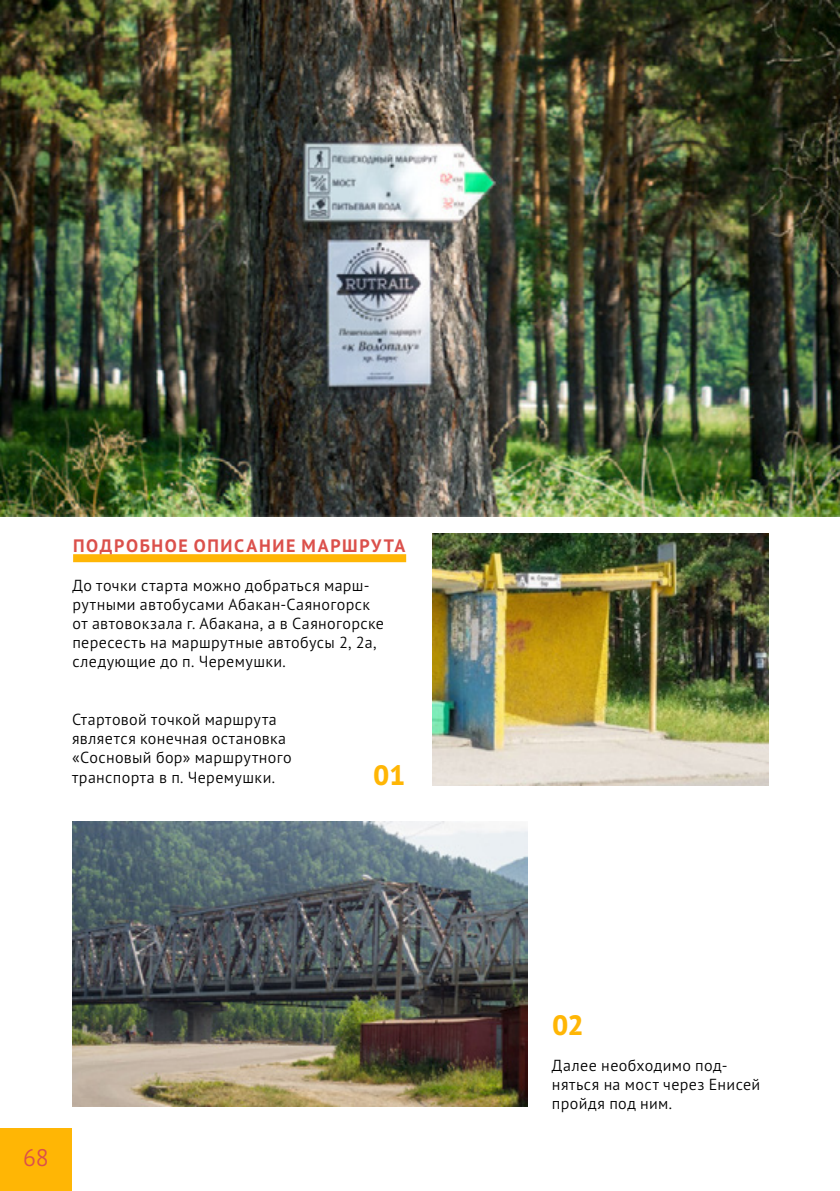
<style>
.page{position:relative;width:840px;height:1191px;background:#fff}
.page>*{position:absolute;margin:0;border:0;box-sizing:border-box;transform-origin:0 0}
.t1{font:800 28px "PT Sans Pro";color:#ffb605}
.t2{font:300 24px "PT Sans Pro";color:#db504b}
.t3{font:700 18px "PT Sans Pro";letter-spacing:.09em;color:#db504b}
.t4{font:300 16px/19.2px "PT Sans Pro";letter-spacing:.02em;color:#000}
</style>
<div class="page">
<div style="left:73px;top:554px;width:333px;height:8px;background:#ffb605"></div>
<img style="left:0;top:0;width:839px;height:516px">
<img style="left:432px;top:533px;width:335px;height:252px">
<img style="left:72px;top:821px;width:455px;height:285px">
<div style="left:0;top:1128px;width:72px;height:63px;background:#ffb605"></div>
<p class="t3" style="left:73px;top:534px;width:333px">ПОДРОБНОЕ ОПИСАНИЕ МАРШРУТА</p>
<p class="t4" style="left:72px;top:575px;width:313px">До точки старта можно добраться марш‑ рутными автобусами Абакан-Саяногорск от автовокзала г. Абакана, а в Саяногорске пересесть на маршрутные автобусы 2, 2а, следующие до п. Черемушки.</p>
<p class="t4" style="left:72px;top:709px;width:221px">Стартовой точкой маршрута является конечная остановка «Сосновый бор» маршрутного транспорта в п. Черемушки.</p>
<h1 class="t1" style="left:373px;top:756px;width:34px">01</h1>
<h2 class="t2" style="left:23px;top:1142px;width:27px">68</h2>
<h1 class="t1" style="left:551px;top:1006px;width:34px">02</h1>
<p class="t4" style="left:551px;top:1055px;width:210px">Далее необходимо под‑ няться на мост через Енисей пройдя под ним.</p>
</div>
